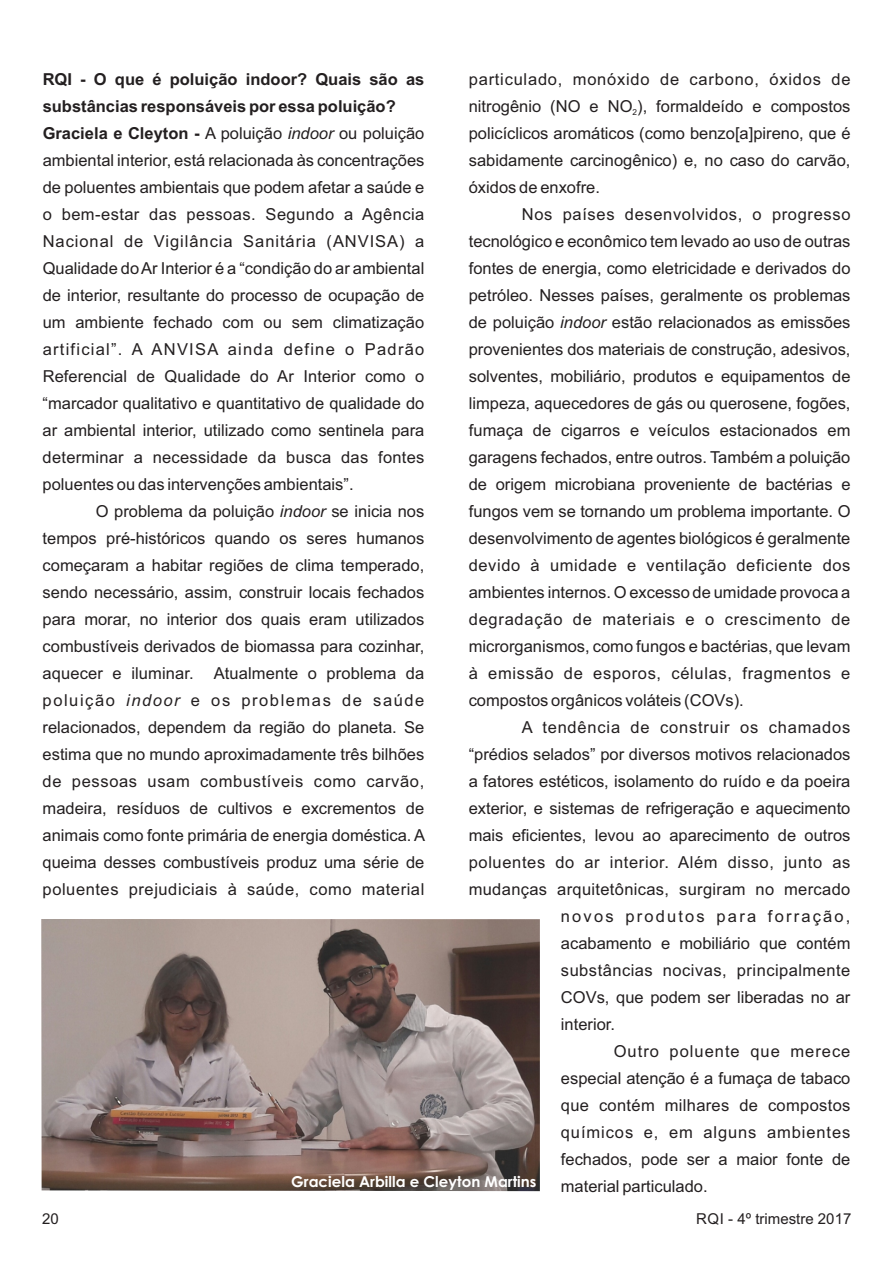
<style>
.page{position:relative;width:893px;height:1263px;background:#fff}
.page>*{position:absolute;margin:0;border:0;box-sizing:border-box;transform-origin:0 0}
.t1{font:16.5px/27px "Arial";color:#231f20;text-align:justify}
.t2{font:16.5px/27px "Arial";letter-spacing:.045em;color:#231f20}
.t3{font:16.5px "Arial";letter-spacing:.02em;color:#231f20}
.t4{font:16.5px "Arial";letter-spacing:.04em;color:#231f20}
.t5{font:16.5px "Arial";letter-spacing:.03em;color:#231f20}
.t6{font:16.5px "Arial";letter-spacing:.05em;color:#231f20}
.t7{font:16.5px "Arial";letter-spacing:.055em;color:#231f20}
.t8{font:16.5px "Arial";letter-spacing:.13em;color:#231f20}
.t9{font:16.5px "Arial";letter-spacing:.06em;color:#231f20}
.t10{font:700 15px "Century Gothic";color:#fff}
.t11{font:15px "Arial";color:#231f20}
.t12{font:8.25px "Arial";color:#231f20}
.s1{font-weight:700}
.s2{font-style:italic}
</style>
<div class="page">
<img style="left:41px;top:919px;width:499px;height:272px">
<p class="t1" style="left:43px;top:67px;width:383px;text-align:left"><span class="s1">RQI - O que é poluição indoor? Quais são as substâncias responsáveis por essa poluição?<br>Graciela e Cleyton -</span> A poluição <span class="s2">indoor</span> ou poluição ambiental interior, está relacionada às concentrações de poluentes ambientais que podem afetar a saúde e o bem-estar das pessoas. Segundo a Agência Nacional de Vigilância Sanitária (ANVISA) a Qualidade do Ar Interior é a “condição do ar ambiental de interior, resultante do processo de ocupação de um ambiente fechado com ou sem climatização artificial”. A ANVISA ainda define o Padrão Referencial de Qualidade do Ar Interior como o “marcador qualitativo e quantitativo de qualidade do ar ambiental interior, utilizado como sentinela para determinar a necessidade da busca das fontes poluentes ou das intervenções ambientais”.</p>
<p class="t1" style="left:43px;top:499px;width:384px;text-indent:53px">O problema da poluição <span class="s2">indoor</span> se inicia nos tempos pré-históricos quando os seres humanos começaram a habitar regiões de clima temperado, sendo necessário, assim, construir locais fechados para morar, no interior dos quais eram utilizados combustíveis derivados de biomassa para cozinhar, aquecer e iluminar. Atualmente o problema da poluição <span class="s2">indoor</span> e os problemas de saúde relacionados, dependem da região do planeta. Se estima que no mundo aproximadamente três bilhões de pessoas usam combustíveis como carvão, madeira, resíduos de cultivos e excrementos de animais como fonte primária de energia doméstica. A queima desses combustíveis produz uma série de poluentes prejudiciais à saúde, como material</p>
<p class="t2" style="left:469px;top:67px;width:383px">particulado, monóxido de carbono, óxidos de nitrogênio (NO e NO ), formaldeído e compostos</p>
<p class="t12" style="left:633px;top:109px;width:6px">2</p>
<p class="t1" style="left:469px;top:121px;width:383px">policíclicos aromáticos (como benzo[a]pireno, que é sabidamente carcinogênico) e, no caso do carvão, óxidos de enxofre.</p>
<p class="t1" style="left:469px;top:202px;width:383px;text-indent:53px">Nos países desenvolvidos, o progresso tecnológico e econômico tem levado ao uso de outras fontes de energia, como eletricidade e derivados do petróleo. Nesses países, geralmente os problemas de poluição <span class="s2">indoor</span> estão relacionados as emissões provenientes dos materiais de construção, adesivos, solventes, mobiliário, produtos e equipamentos de limpeza, aquecedores de gás ou querosene, fogões, fumaça de cigarros e veículos estacionados em garagens fechados, entre outros. Também a poluição de origem microbiana proveniente de bactérias e fungos vem se tornando um problema importante. O desenvolvimento de agentes biológicos é geralmente devido à umidade e ventilação deficiente dos ambientes internos. O excesso de umidade provoca a degradação de materiais e o crescimento de microrganismos, como fungos e bactérias, que levam à emissão de esporos, células, fragmentos e compostos orgânicos voláteis (COVs).</p>
<p class="t6" style="left:522px;top:721px;width:330px">A tendência de construir os chamados</p>
<p class="t1" style="left:469px;top:742px;width:383px">“prédios selados” por diversos motivos relacionados</p>
<p class="t1" style="left:469px;top:769px;width:383px">a fatores estéticos, isolamento do ruído e da poeira</p>
<p class="t1" style="left:469px;top:796px;width:383px">exterior, e sistemas de refrigeração e aquecimento</p>
<p class="t1" style="left:469px;top:823px;width:383px">mais eficientes, levou ao aparecimento de outros</p>
<p class="t4" style="left:469px;top:856px;width:383px">poluentes do ar interior. Além disso, junto as</p>
<p class="t3" style="left:469px;top:883px;width:383px">mudanças arquitetônicas, surgiram no mercado</p>
<p class="t8" style="left:561px;top:910px;width:291px">novos produtos para forração,</p>
<p class="t1" style="left:561px;top:931px;width:291px">acabamento e mobiliário que contém</p>
<p class="t5" style="left:561px;top:964px;width:291px">substâncias nocivas, principalmente</p>
<p class="t1" style="left:561px;top:985px;width:291px">COVs, que podem ser liberadas no ar</p>
<p class="t1" style="left:561px;top:1012px;width:56px">interior.</p>
<p class="t9" style="left:614px;top:1045px;width:238px">Outro poluente que merece</p>
<p class="t1" style="left:561px;top:1066px;width:291px">especial atenção é a fumaça de tabaco</p>
<p class="t3" style="left:561px;top:1099px;width:291px">que contém milhares de compostos</p>
<p class="t7" style="left:561px;top:1126px;width:291px">químicos e, em alguns ambientes</p>
<p class="t1" style="left:561px;top:1147px;width:291px">fechados, pode ser a maior fonte de</p>
<p class="t10" style="left:291px;top:1176px;width:247px">Graciela Arbilla e Cleyton Martins</p>
<p class="t1" style="left:561px;top:1174px;width:148px">material particulado.</p>
<p class="t11" style="left:42px;top:1213px;width:18px">20</p>
<p class="t11" style="left:696px;top:1213px;width:157px">RQI - 4º trimestre 2017</p>
</div>
